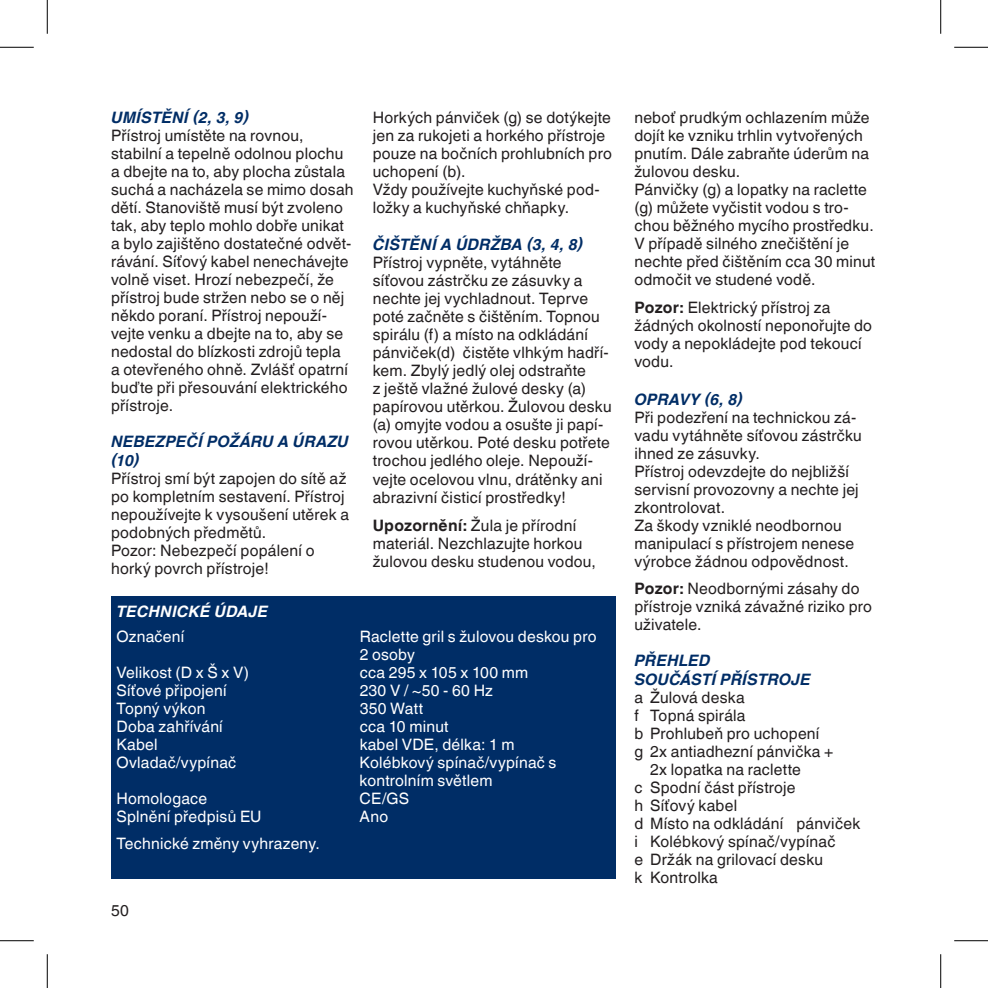
<style>
.page{position:relative;width:988px;height:988px;background:#fff}
.page>*{position:absolute;margin:0;border:0;box-sizing:border-box;transform-origin:0 0}
.t1{font:15.75px/18px "Helvetica World";letter-spacing:.015em;color:#231f20}
.t2{font:15.75px/18px "Helvetica World";letter-spacing:.015em;color:#fff}
.t3{font:italic 700 15.75px/19.1px "Helvetica World";letter-spacing:.015em;color:#002d66}
.t4{font:italic 700 15.75px "Helvetica World";letter-spacing:.015em;color:#fff}
.s1{font-weight:700}
</style>
<div class="page">
<div style="left:111px;top:596px;width:504px;height:282px;background:#002d66"></div>
<hr style="left:0;top:47px;width:34px;height:1px;background:#000">
<hr style="left:954px;top:47px;width:33px;height:1px;background:#000">
<hr style="left:0;top:940px;width:34px;height:1px;background:#000">
<hr style="left:954px;top:940px;width:33px;height:1px;background:#000">
<hr style="left:47px;top:0;width:1px;height:34px;background:#000">
<hr style="left:47px;top:954px;width:1px;height:33px;background:#000">
<hr style="left:940px;top:0;width:1px;height:34px;background:#000">
<hr style="left:940px;top:954px;width:1px;height:33px;background:#000">
<p class="t3" style="left:111px;top:108px;width:139px">UMÍSTĚNÍ (2, 3, 9)</p>
<p class="t1" style="left:111px;top:126px;width:244px">Přístroj umístěte na rovnou, stabilní a tepelně odolnou plochu a dbejte na to, aby plocha zůstala suchá a nacházela se mimo dosah dětí. Stanoviště musí být zvoleno tak, aby teplo mohlo dobře unikat a bylo zajištěno dostatečné odvět&shy;rávání. Síťový kabel nenechávejte volně viset. Hrozí nebezpečí, že přístroj bude stržen nebo se o něj někdo poraní. Přístroj nepouží&shy;vejte venku a dbejte na to, aby se nedostal do blízkosti zdrojů tepla<br>a otevřeného ohně. Zvlášť opatrní buďte při přesouvání elektrického přístroje.</p>
<p class="t3" style="left:111px;top:432px;width:239px">NEBEZPEČÍ POŽÁRU A ÚRAZU (10)</p>
<p class="t1" style="left:111px;top:469px;width:239px">Přístroj smí být zapojen do sítě až po kompletním sestavení. Přístroj nepoužívejte k vysoušení utěrek a podobných předmětů.<br>Pozor: Nebezpečí popálení o horký povrch přístroje!</p>
<p class="t1" style="left:373px;top:109px;width:240px">Horkých pánviček (g) se dotýkejte jen za rukojeti a horkého přístroje pouze na bočních prohlubních pro uchopení (b).<br>Vždy používejte kuchyňské pod&shy;ložky a kuchyňské chňapky.</p>
<p class="t3" style="left:373px;top:235px;width:212px">ČIŠTĚNÍ A ÚDRŽBA (3, 4, 8)</p>
<p class="t1" style="left:373px;top:254px;width:240px">Přístroj vypněte, vytáhněte síťovou zástrčku ze zásuvky a nechte jej vychladnout. Teprve poté začněte s čištěním. Topnou spirálu (f) a místo na odkládání pánviček(d) čistěte vlhkým hadří&shy;kem. Zbylý jedlý olej odstraňte<br>z ještě vlažné žulové desky (a) papírovou utěrkou. Žulovou desku (a) omyjte vodou a osušte ji papí&shy;rovou utěrkou. Poté desku potřete trochou jedlého oleje. Nepouží&shy;vejte ocelovou vlnu, drátěnky ani abrazivní čisticí prostředky!</p>
<p class="t1" style="left:373px;top:516px;width:225px"><span class="s1">Upozornění:</span> Žula je přírodní materiál. Nezchlazujte horkou žulovou desku studenou vodou,</p>
<p class="t4" style="left:116px;top:602px;width:153px">TECHNICKÉ ÚDAJE</p>
<p class="t2" style="left:116px;top:627px;width:69px">Označení</p>
<p class="t2" style="left:359px;top:627px;width:238px">Raclette gril s žulovou deskou pro<br>2 osoby</p>
<p class="t2" style="left:116px;top:663px;width:134px">Velikost (D x Š x V)</p>
<p class="t2" style="left:359px;top:663px;width:170px">cca 295 x 105 x 100 mm</p>
<p class="t2" style="left:116px;top:681px;width:112px">Síťové připojení</p>
<p class="t2" style="left:359px;top:681px;width:135px">230 V / ~50 - 60 Hz</p>
<p class="t2" style="left:116px;top:699px;width:90px">Topný výkon</p>
<p class="t2" style="left:359px;top:699px;width:65px">350 Watt</p>
<p class="t2" style="left:116px;top:717px;width:108px">Doba zahřívání</p>
<p class="t2" style="left:359px;top:717px;width:90px">cca 10 minut</p>
<p class="t2" style="left:116px;top:735px;width:43px">Kabel</p>
<p class="t2" style="left:359px;top:735px;width:156px">kabel VDE, délka: 1 m</p>
<p class="t2" style="left:116px;top:753px;width:121px">Ovladač/vypínač</p>
<p class="t2" style="left:359px;top:753px;width:198px">Kolébkový spínač/vypínač s kontrolním světlem</p>
<p class="t2" style="left:116px;top:789px;width:92px">Homologace</p>
<p class="t2" style="left:359px;top:789px;width:51px">CE/GS</p>
<p class="t2" style="left:116px;top:807px;width:146px">Splnění předpisů EU</p>
<p class="t2" style="left:359px;top:807px;width:30px">Ano</p>
<p class="t2" style="left:116px;top:834px;width:205px">Technické změny vyhrazeny.</p>
<p class="t1" style="left:111px;top:901px;width:19px">50</p>
<p class="t1" style="left:634px;top:109px;width:242px">neboť prudkým ochlazením může dojít ke vzniku trhlin vytvořených pnutím. Dále zabraňte úderům na žulovou desku.<br>Pánvičky (g) a lopatky na raclette (g) můžete vyčistit vodou s tro&shy;chou běžného mycího prostředku.<br>V případě silného znečištění je nechte před čištěním cca 30 minut odmočit ve studené vodě.</p>
<p class="t1" style="left:634px;top:299px;width:239px"><span class="s1">Pozor:</span> Elektrický přístroj za žádných okolností neponořujte do vody a nepokládejte pod tekoucí vodu.</p>
<p class="t3" style="left:634px;top:389px;width:110px">OPRAVY (6, 8)</p>
<p class="t1" style="left:634px;top:408px;width:229px">Při podezření na technickou zá&shy;vadu vytáhněte síťovou zástrčku ihned ze zásuvky.<br>Přístroj odevzdejte do nejbližší servisní provozovny a nechte jej zkontrolovat.<br>Za škody vzniklé neodbornou manipulací s přístrojem nenese výrobce žádnou odpovědnost.</p>
<p class="t1" style="left:634px;top:579px;width:239px"><span class="s1">Pozor:</span> Neodbornými zásahy do přístroje vzniká závažné riziko pro uživatele.</p>
<p class="t3" style="left:634px;top:650px;width:178px">PŘEHLED<br>SOUČÁSTÍ PŘÍSTROJE</p>
<p class="t1" style="left:634px;top:688px;width:112px">a Žulová deska</p>
<p class="t1" style="left:634px;top:706px;width:113px">f Topná spirála</p>
<p class="t1" style="left:634px;top:724px;width:187px">b Prohlubeň pro uchopení</p>
<p class="t1" style="left:634px;top:742px;width:200px">g 2x antiadhezní pánvička +</p>
<p class="t1" style="left:650px;top:760px;width:152px">2x lopatka na raclette</p>
<p class="t1" style="left:634px;top:778px;width:163px">c Spodní část přístroje</p>
<p class="t1" style="left:634px;top:796px;width:104px">h Síťový kabel</p>
<p class="t1" style="left:634px;top:814px;width:227px">d Místo na odkládání pánviček</p>
<p class="t1" style="left:634px;top:832px;width:202px">i Kolébkový spínač/vypínač</p>
<p class="t1" style="left:634px;top:850px;width:190px">e Držák na grilovací desku</p>
<p class="t1" style="left:634px;top:868px;width:85px">k Kontrolka</p>
</div>
